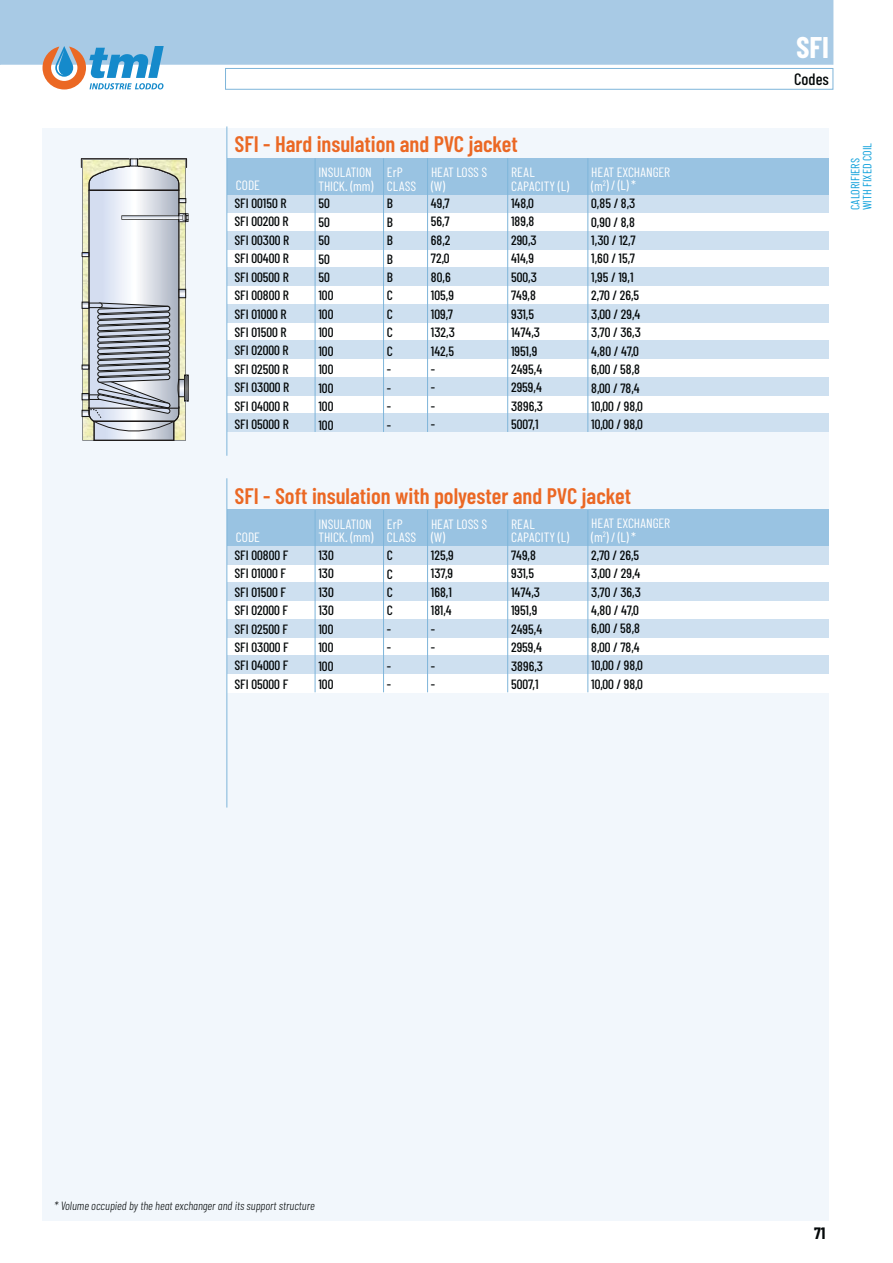
<style>
.page{position:relative;width:893px;height:1263px;background:#fff}
.page>*{position:absolute;margin:0;border:0;box-sizing:border-box;transform-origin:0 0}
.t1{font:700 30px "Barlow Condensed";color:#fff}
.t2{font:600 22.5px "Barlow Condensed";color:#eb6824}
.t3{font:500 16.5px "Barlow Condensed";color:#040809}
.t4{font:700 16.5px "Barlow Condensed";color:#040809}
.t5{font:500 13.5px/18.5px "Barlow Condensed";color:#040809}
.t6{font:13.5px/13.5px "Barlow Condensed";letter-spacing:-.01em;color:#fff}
.t7{font:italic 300 12px "Barlow Condensed";color:#040809}
.t8{font:12px/12px "Barlow Condensed";color:#0a9eda}
</style>
<div class="page">
<div style="left:43px;top:128px;width:786px;height:1092px;background:#f2f7fc"></div>
<div style="left:186px;top:375px;width:3px;height:26px;border:1px solid #141310"></div>
<svg style="left:81px;top:158px;width:107px;height:283px"></svg>
<div style="left:130px;top:159px;width:8px;height:7px;border:1px solid #141310"></div>
<div style="left:227px;top:213px;width:602px;height:18px;background:#fff"></div>
<div style="left:227px;top:286px;width:602px;height:18px;background:#fff"></div>
<div style="left:227px;top:359px;width:602px;height:18px;background:#fff"></div>
<div style="left:227px;top:564px;width:602px;height:19px;background:#fff"></div>
<div style="left:227px;top:637px;width:602px;height:19px;background:#fff"></div>
<div style="left:227px;top:249px;width:602px;height:18px;background:#fff"></div>
<div style="left:227px;top:322px;width:602px;height:19px;background:#fff"></div>
<div style="left:227px;top:395px;width:602px;height:19px;background:#fff"></div>
<div style="left:227px;top:601px;width:602px;height:18px;background:#fff"></div>
<div style="left:227px;top:674px;width:602px;height:18px;background:#fff"></div>
<div style="left:227px;top:231px;width:602px;height:18px;background:#cee0f0"></div>
<div style="left:227px;top:304px;width:602px;height:18px;background:#cee0f0"></div>
<div style="left:227px;top:377px;width:602px;height:18px;background:#cee0f0"></div>
<div style="left:227px;top:583px;width:602px;height:18px;background:#cee0f0"></div>
<div style="left:227px;top:656px;width:602px;height:18px;background:#cee0f0"></div>
<div style="left:227px;top:267px;width:602px;height:19px;background:#cee0f0"></div>
<div style="left:227px;top:341px;width:602px;height:18px;background:#cee0f0"></div>
<div style="left:227px;top:414px;width:602px;height:18px;background:#cee0f0"></div>
<div style="left:227px;top:619px;width:602px;height:19px;background:#cee0f0"></div>
<div style="left:227px;top:194px;width:602px;height:19px;background:#cee0f0"></div>
<div style="left:227px;top:546px;width:602px;height:18px;background:#cee0f0"></div>
<div style="left:227px;top:158px;width:602px;height:36px;background:#99c3e2"></div>
<div style="left:227px;top:510px;width:602px;height:36px;background:#99c3e2"></div>
<div style="left:0;top:0;width:833px;height:64px;background:#a8cae5"></div>
<div style="left:225px;top:68px;width:608px;height:22px;border:1px solid #7eb5da"></div>
<svg style="left:43px;top:46px;width:121px;height:44px"></svg>
<hr style="left:315px;top:158px;width:1px;height:274px;background:#7eb5da">
<hr style="left:315px;top:510px;width:1px;height:182px;background:#7eb5da">
<hr style="left:383px;top:158px;width:1px;height:274px;background:#7eb5da">
<hr style="left:383px;top:510px;width:1px;height:182px;background:#7eb5da">
<hr style="left:427px;top:158px;width:1px;height:274px;background:#7eb5da">
<hr style="left:427px;top:510px;width:1px;height:182px;background:#7eb5da">
<hr style="left:507px;top:158px;width:1px;height:274px;background:#7eb5da">
<hr style="left:507px;top:510px;width:1px;height:182px;background:#7eb5da">
<hr style="left:588px;top:158px;width:1px;height:274px;background:#7eb5da">
<hr style="left:588px;top:510px;width:1px;height:182px;background:#7eb5da">
<hr style="left:226px;top:126px;width:1px;height:330px;background:#7eb5da">
<hr style="left:226px;top:478px;width:1px;height:330px;background:#7eb5da">
<h2 class="t2" style="left:234px;top:136px;width:285px">SFI - Hard insulation and PVC jacket</h2>
<p class="t6" style="left:236px;top:180px;width:26px">CODE</p>
<p class="t6" style="left:318px;top:167px;width:56px">INSULATION<br>THICK. (mm)</p>
<p class="t6" style="left:387px;top:167px;width:31px">ErP<br>CLASS</p>
<p class="t6" style="left:431px;top:167px;width:58px">HEAT LOSS S (W)</p>
<p class="t6" style="left:511px;top:167px;width:60px">REAL<br>CAPACITY (L)</p>
<p class="t6" style="left:591px;top:167px;width:80px;line-height:12.9px">HEAT EXCHANGER (m<sup>2</sup>) / (L) *</p>
<p class="t5" style="left:234px;top:195px;width:56px">SFI 00150 R<br>SFI 00200 R<br>SFI 00300 R<br>SFI 00400 R<br>SFI 00500 R<br>SFI 00800 R<br>SFI 01000 R<br>SFI 01500 R<br>SFI 02000 R<br>SFI 02500 R<br>SFI 03000 R<br>SFI 04000 R<br>SFI 05000 R</p>
<p class="t5" style="left:318px;top:195px;width:16px">50<br>50<br>50<br>50<br>50<br>100<br>100<br>100<br>100<br>100<br>100<br>100<br>100</p>
<p class="t5" style="left:387px;top:196px;width:8px">B<br>B<br>B<br>B<br>B<br>C<br>C<br>C<br>C - - - -</p>
<p class="t5" style="left:431px;top:195px;width:25px">49,7<br>56,7<br>68,2<br>72,0<br>80,6<br>105,9<br>109,7<br>132,3<br>142,5 -<br>-<br>-<br>-</p>
<p class="t5" style="left:511px;top:195px;width:33px">148,0<br>189,8<br>290,3<br>414,9<br>500,3<br>749,8<br>931,5<br>1474,3<br>1951,9<br>2495,4<br>2959,4<br>3896,3<br>5007,1</p>
<p class="t5" style="left:591px;top:195px;width:53px">0,85 / 8,3<br>0,90 / 8,8<br>1,30 / 12,7<br>1,60 / 15,7<br>1,95 / 19,1<br>2,70 / 26,5<br>3,00 / 29,4<br>3,70 / 36,3<br>4,80 / 47,0<br>6,00 / 58,8<br>8,00 / 78,4<br>10,00 / 98,0<br>10,00 / 98,0</p>
<h2 class="t2" style="left:234px;top:488px;width:398px">SFI - Soft insulation with polyester and PVC jacket</h2>
<p class="t6" style="left:236px;top:532px;width:26px">CODE</p>
<p class="t5" style="left:234px;top:547px;width:56px">SFI 00800 F<br>SFI 01000 F<br>SFI 01500 F<br>SFI 02000 F<br>SFI 02500 F<br>SFI 03000 F<br>SFI 04000 F<br>SFI 05000 F</p>
<p class="t6" style="left:318px;top:519px;width:56px">INSULATION<br>THICK. (mm)</p>
<p class="t5" style="left:318px;top:547px;width:17px;text-align:justify">130<br>130<br>130<br>130<br>100<br>100<br>100<br>100</p>
<p class="t6" style="left:387px;top:519px;width:31px">ErP<br>CLASS</p>
<p class="t5" style="left:387px;top:547px;width:8px">C<br>C<br>C<br>C - - - -</p>
<p class="t6" style="left:431px;top:519px;width:58px">HEAT LOSS S (W)</p>
<p class="t5" style="left:431px;top:547px;width:24px">125,9<br>137,9<br>168,1<br>181,4 -<br>-<br>-<br>-</p>
<p class="t6" style="left:511px;top:519px;width:60px">REAL<br>CAPACITY (L)</p>
<p class="t5" style="left:511px;top:547px;width:33px">749,8<br>931,5<br>1474,3<br>1951,9<br>2495,4<br>2959,4<br>3896,3<br>5007,1</p>
<p class="t6" style="left:591px;top:518px;width:80px">HEAT EXCHANGER (m<sup>2</sup>) / (L) *</p>
<p class="t5" style="left:591px;top:547px;width:53px">2,70 / 26,5<br>3,00 / 29,4<br>3,70 / 36,3<br>4,80 / 47,0<br>6,00 / 58,8<br>8,00 / 78,4<br>10,00 / 98,0<br>10,00 / 98,0</p>
<h1 class="t1" style="left:796px;top:37px;width:34px">SFI</h1>
<p class="t3" style="left:794px;top:73px;width:36px">Codes</p>
<p class="t8" style="left:850px;top:210px;width:69px;rotate:-90deg">CALORIFIERS<br>WITH FIXED COIL</p>
<p class="t7" style="left:54px;top:1202px;width:262px">* Volume occupied by the heat exchanger and its support structure</p>
<p class="t4" style="left:814px;top:1227px;width:13px">71</p>
</div>
